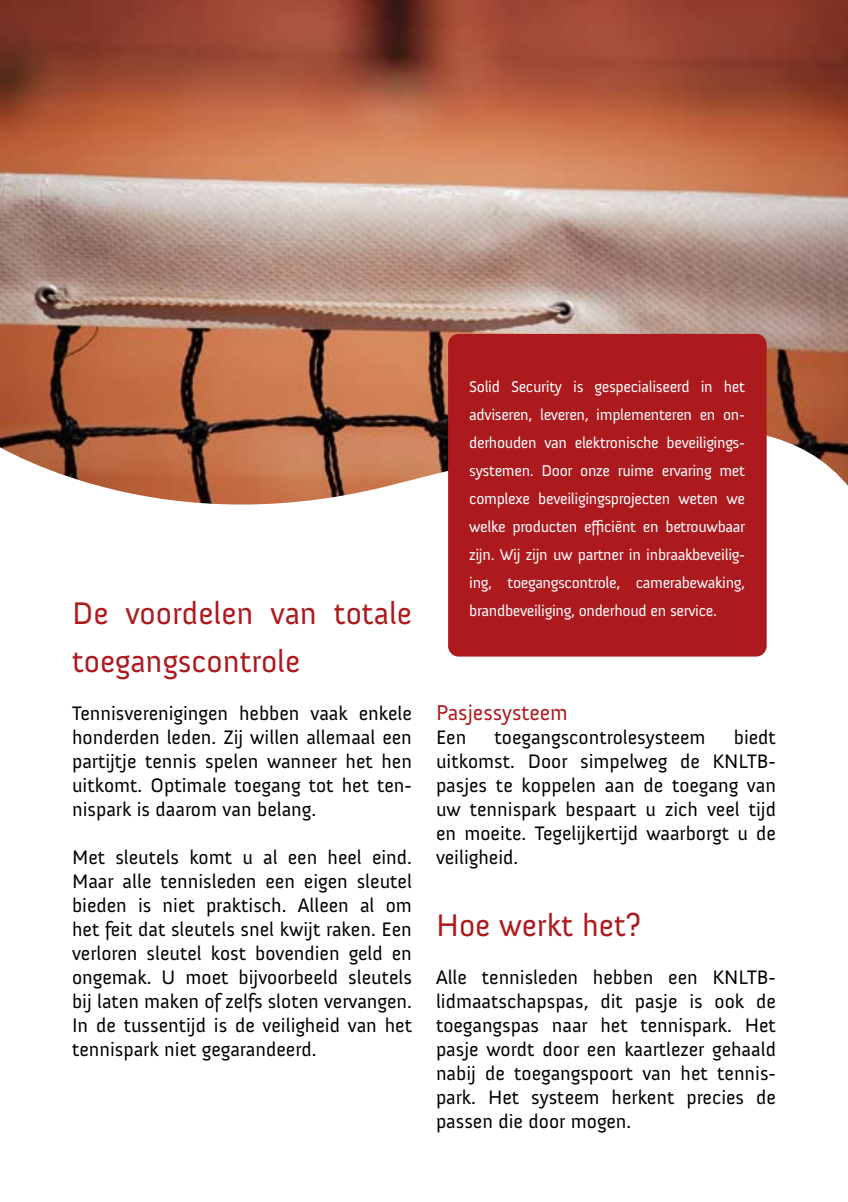
<style>
.page{position:relative;width:848px;height:1202px;background:#fff}
.page>*{position:absolute;margin:0;border:0;box-sizing:border-box;transform-origin:0 0}
.t1{font:32px/48px "Anivers";color:#ac1a1e}
.t2{font:22px "Anivers";color:#ac1a1e}
.t3{font:20px/24px "Anivers";color:#000;text-align:justify}
.t4{font:16px/28px "Anivers";letter-spacing:-.02em;color:#fff;text-align:justify}
</style>
<div class="page">
<img style="left:0;top:0;width:848px;height:372px">
<svg style="left:0;top:372px;width:848px;height:175px"></svg>
<div style="left:448px;top:334px;width:318px;height:323px;background:#ac1a1e;border-radius:11px"></div>
<h1 class="t1" style="left:72px;top:590px;width:341px">De voordelen van totale toegangscontrole</h1>
<p class="t3" style="left:72px;top:702px;width:341px">Tennisverenigingen hebben vaak enkele honderden leden. Zij willen allemaal een partijtje tennis spelen wanneer het hen uitkomt. Optimale toegang tot het ten&shy;nispark is daarom van belang.</p>
<p class="t3" style="left:72px;top:846px;width:341px">Met sleutels komt u al een heel eind.<br>Maar alle tennisleden een eigen sleutel bieden is niet praktisch. Alleen al om het feit dat sleutels snel kwijt raken. Een verloren sleutel kost bovendien geld en ongemak. U moet bijvoorbeeld sleutels bij laten maken of zelfs sloten vervangen.<br>In de tussentijd is de veiligheid van het tennispark niet gegarandeerd.</p>
<p class="t4" style="left:469px;top:373px;width:277px">Solid Security is gespecialiseerd in het adviseren, leveren, implementeren en on&shy;derhouden van elektronische beveiligings&shy;systemen. Door onze ruime ervaring met complexe beveiligingsprojecten weten we welke producten efficiënt en betrouwbaar zijn. Wij zijn uw partner in inbraakbeveilig&shy;ing, toegangscontrole, camerabewaking, brandbeveiliging, onderhoud en service.</p>
<p class="t2" style="left:436px;top:701px;width:133px">Pasjessysteem</p>
<p class="t3" style="left:436px;top:726px;width:32px">Een</p>
<p class="t3" style="left:494px;top:726px;width:212px">toegangscontrolesysteem</p>
<p class="t3" style="left:436px;top:726px;width:341px;text-indent:298px">biedt uitkomst. Door simpelweg de KNLTB&shy;pasjes te koppelen aan de toegang van uw tennispark bespaart u zich veel tijd en moeite. Tegelijkertijd waarborgt u de veiligheid.</p>
<h1 class="t1" style="left:436px;top:902px;width:207px">Hoe werkt het?</h1>
<p class="t3" style="left:436px;top:966px;width:341px">Alle tennisleden hebben een KNLTB&shy;lidmaatschapspas, dit pasje is ook de toegangspas naar het tennispark. Het pasje wordt door een kaartlezer gehaald nabij de toegangspoort van het tennis&shy;park. Het systeem herkent precies de passen die door mogen.</p>
</div>
